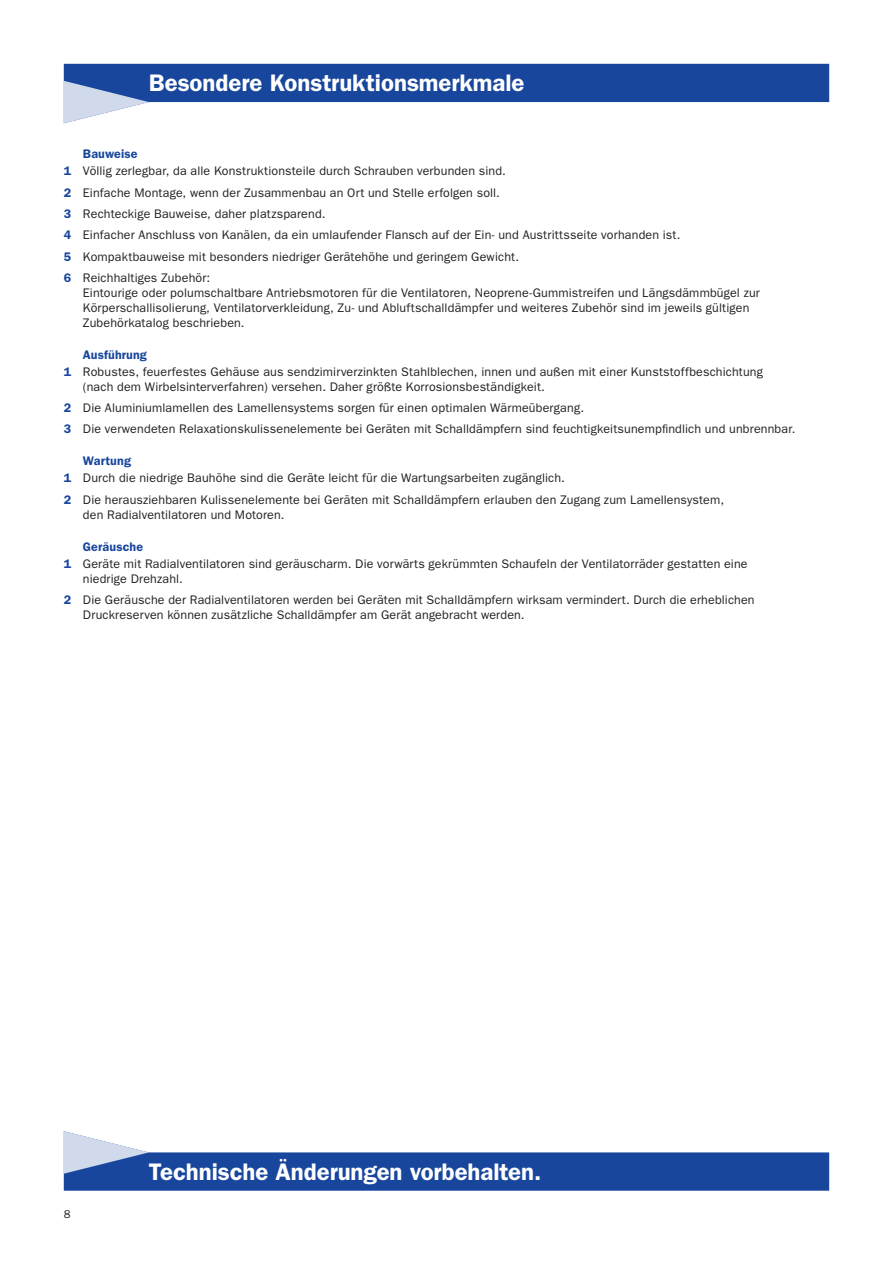
<style>
.page{position:relative;width:893px;height:1263px;background:#fff}
.page>*{position:absolute;margin:0;border:0;box-sizing:border-box;transform-origin:0 0}
.t1{font:600 24px "Franklin Gothic";letter-spacing:-.005em;color:#fff}
.t2{font:12.45px/21.3px "Franklin Gothic LT";letter-spacing:.01em;color:#231f20}
.t3{font:600 12.45px "Franklin Gothic";letter-spacing:.01em;color:#18469d}
.t4{font:11.25px "Franklin Gothic LT";color:#231f20}
.s1{font-family:"Franklin Gothic";font-weight:600;color:#18469d}
</style>
<div class="page">
<div style="left:64px;top:64px;width:765px;height:39px;background:#18469d"></div>
<svg style="left:64px;top:81px;width:85px;height:42px"></svg>
<div style="left:64px;top:1152px;width:765px;height:39px;background:#18469d"></div>
<svg style="left:64px;top:1131px;width:85px;height:43px"></svg>
<h1 class="t1" style="left:149px;top:69px;width:377px">Besondere Konstruktionsmerkmale</h1>
<p class="t3" style="left:83px;top:147px;width:56px">Bauweise</p>
<p class="t2" style="left:64px;top:160px;width:618px"><span class="s1">1</span> Völlig zerlegbar, da alle Konstruktionsteile durch Schrauben verbunden sind.<br><span class="s1">2</span> Einfache Montage, wenn der Zusammenbau an Ort und Stelle erfolgen soll.<br><span class="s1">3</span> Rechteckige Bauweise, daher platzsparend.<br><span class="s1">4</span> Einfacher Anschluss von Kanälen, da ein umlaufender Flansch auf der Ein- und Austrittsseite vorhanden ist.<br><span class="s1">5</span> Kompaktbauweise mit besonders niedriger Gerätehöhe und geringem Gewicht.<br><span class="s1">6</span> Reichhaltiges Zubehör:</p>
<p class="t2" style="left:83px;top:285px;width:678px;line-height:15px">Eintourige oder polumschaltbare Antriebsmotoren für die Ventilatoren, Neoprene-Gummistreifen und Längsdämmbügel zur<br>Körperschallisolierung, Ventilatorverkleidung, Zu- und Abluftschalldämpfer und weiteres Zubehör sind im jeweils gültigen<br>Zubehörkatalog beschrieben.</p>
<p class="t3" style="left:83px;top:347px;width:66px">Ausführung</p>
<p class="t2" style="left:83px;top:364px;width:682px;line-height:15px;text-indent:-19px"><span class="s1">1</span> Robustes, feuerfestes Gehäuse aus sendzimirverzinkten Stahlblechen, innen und außen mit einer Kunststoffbeschichtung (nach dem Wirbelsinterverfahren) versehen. Daher größte Korrosionsbeständigkeit.</p>
<p class="t2" style="left:64px;top:397px;width:733px"><span class="s1">2</span> Die Aluminiumlamellen des Lamellensystems sorgen für einen optimalen Wärmeübergang.<br><span class="s1">3</span> Die verwendeten Relaxationskulissenelemente bei Geräten mit Schalldämpfern sind feuchtigkeitsunempfindlich und unbrennbar.</p>
<p class="t3" style="left:83px;top:454px;width:50px">Wartung</p>
<p class="t2" style="left:64px;top:467px;width:662px"><span class="s1">1</span> Durch die niedrige Bauhöhe sind die Geräte leicht für die Wartungsarbeiten zugänglich.<br><span class="s1">2</span> Die herausziehbaren Kulissenelemente bei Geräten mit Schalldämpfern erlauben den Zugang zum Lamellensystem,</p>
<p class="t2" style="left:83px;top:504px;width:203px">den Radialventilatoren und Motoren.</p>
<p class="t3" style="left:83px;top:539px;width:62px">Geräusche</p>
<p class="t2" style="left:83px;top:556px;width:666px;line-height:15px;text-indent:-19px"><span class="s1">1</span> Geräte mit Radialventilatoren sind geräuscharm. Die vorwärts gekrümmten Schaufeln der Ventilatorräder gestatten eine niedrige Drehzahl.</p>
<p class="t2" style="left:83px;top:592px;width:673px;line-height:15px;text-indent:-19px"><span class="s1">2</span> Die Geräusche der Radialventilatoren werden bei Geräten mit Schalldämpfern wirksam vermindert. Durch die erheblichen<br>Druckreserven können zusätzliche Schalldämpfer am Gerät angebracht werden.</p>
<p class="t4" style="left:64px;top:1208px;width:8px">8</p>
<h1 class="t1" style="left:149px;top:1157px;width:394px">Technische Änderungen vorbehalten.</h1>
</div>
